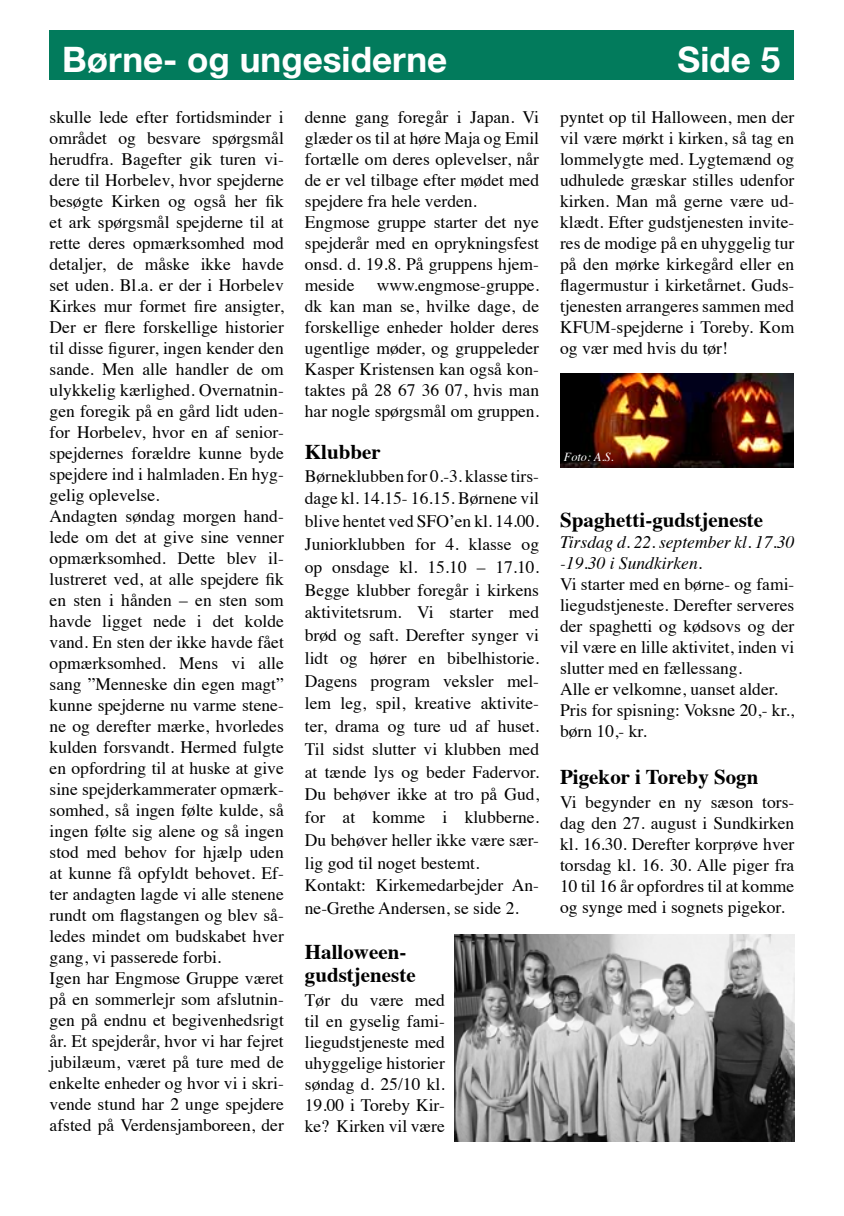
<style>
.page{position:relative;width:844px;height:1216px;background:#fff}
.page>*{position:absolute;margin:0;border:0;box-sizing:border-box;transform-origin:0 0}
.t1{font:700 35px "Helvetica Neue";color:#fff}
.t2{font:700 21px/23.4px "Times";color:#000}
.t3{font:17.5px/21px "Times";color:#000}
.t4{font:italic 17.5px/21px "Times";color:#000}
.t5{font:italic 12.25px "Times";color:#fff}
</style>
<div class="page">
<div style="left:50px;top:30px;width:744px;height:49px;background:#027b5c"></div>
<img style="left:560px;top:373px;width:232px;height:94px">
<img style="left:454px;top:934px;width:340px;height:207px">
<h1 class="t1" style="left:62px;top:32px;width:386px">Børne- og ungesiderne</h1>
<h1 class="t1" style="left:677px;top:32px;width:104px">Side 5</h1>
<p class="t3" style="left:50px;top:105px;width:236px">skulle lede efter fortidsminder i området og besvare spørgsmål herudfra. Bagefter gik turen vi&shy;dere til Horbelev, hvor spejderne besøgte Kirken og også her fik et ark spørgsmål spejderne til at rette deres opmærksomhed mod detaljer, de måske ikke havde set uden. Bl.a. er der i Horbelev<br>Kirkes mur formet fire ansigter,<br>Der er flere forskellige historier til disse figurer, ingen kender den sande. Men alle handler de om ulykkelig kærlighed. Overnatnin&shy;gen foregik på en gård lidt uden&shy;for Horbelev, hvor en af senior&shy;spejdernes forældre kunne byde spejdere ind i halmladen. En hyg&shy;gelig oplevelse.<br>Andagten søndag morgen hand&shy;lede om det at give sine venner opmærksomhed. Dette blev il&shy;lustreret ved, at alle spejdere fik en sten i hånden – en sten som havde ligget nede i det kolde vand. En sten der ikke havde fået opmærksomhed. Mens vi alle sang ”Menneske din egen magt” kunne spejderne nu varme stene&shy;ne og derefter mærke, hvorledes kulden forsvandt. Hermed fulgte en opfordring til at huske at give sine spejderkammerater opmærk&shy;somhed, så ingen følte kulde, så ingen følte sig alene og så ingen stod med behov for hjælp uden at kunne få opfyldt behovet. Ef&shy;ter andagten lagde vi alle stenene rundt om flagstangen og blev så&shy;ledes mindet om budskabet hver gang, vi passerede forbi.<br>Igen har Engmose Gruppe været på en sommerlejr som afslutnin&shy;gen på endnu et begivenhedsrigt år. Et spejderår, hvor vi har fejret jubilæum, været på ture med de enkelte enheder og hvor vi i skri&shy;vende stund har 2 unge spejdere afsted på Verdensjamboreen, der</p>
<p class="t3" style="left:305px;top:105px;width:236px">denne gang foregår i Japan. Vi glæder os til at høre Maja og Emil fortælle om deres oplevelser, når de er vel tilbage efter mødet med spejdere fra hele verden.<br>Engmose gruppe starter det nye spejderår med en oprykningsfest onsd. d. 19.8. På gruppens hjem&shy;meside</p>
<p class="t3" style="left:305px;top:273px;width:236px;text-align:justify;text-indent:72px">www.engmose-gruppe. dk kan man se, hvilke dage, de forskellige enheder holder deres ugentlige møder, og gruppeleder Kasper Kristensen kan også kon&shy;taktes på 28 67 36 07, hvis man har nogle spørgsmål om gruppen.</p>
<p class="t2" style="left:305px;top:438px;width:77px">Klubber</p>
<p class="t3" style="left:305px;top:463px;width:236px;line-height:22.8px">Børneklubben for 0.-3. klasse tirs&shy;dage kl. 14.15- 16.15. Børnene vil blive hentet ved SFO’en kl. 14.00.<br>Juniorklubben for 4. klasse og op onsdage kl. 15.10 – 17.10.<br>Begge klubber foregår i kirkens aktivitetsrum. Vi starter med brød og saft. Derefter synger vi lidt og hører en bibelhistorie.<br>Dagens program veksler mel&shy;lem leg, spil, kreative aktivite&shy;ter, drama og ture ud af huset.<br>Til sidst slutter vi klubben med at tænde lys og beder Fadervor.<br>Du behøver ikke at tro på Gud, for at komme i klubberne.<br>Du behøver heller ikke være sær&shy;lig god til noget bestemt.<br>Kontakt: Kirkemedarbejder An&shy;ne-Grethe Andersen, se side 2.</p>
<p class="t2" style="left:305px;top:937px;width:112px">Halloween&shy;gudstjeneste</p>
<p class="t3" style="left:305px;top:987px;width:141px;text-align:justify">Tør du være med til en gyselig fami&shy;liegudstjeneste med uhyggelige historier søndag d. 25/10 kl.<br>19.00 i Toreby Kir&shy;ke? Kirken vil være</p>
<p class="t3" style="left:560px;top:105px;width:236px;text-align:justify">pyntet op til Halloween, men der vil være mørkt i kirken, så tag en lommelygte med. Lygtemænd og udhulede græskar stilles udenfor kirken. Man må gerne være ud&shy;klædt. Efter gudstjenesten invite&shy;res de modige på en uhyggelig tur på den mørke kirkegård eller en flagermustur i kirketårnet. Guds&shy;tjenesten arrangeres sammen med KFUM-spejderne i Toreby. Kom og vær med hvis du tør!</p>
<p class="t5" style="left:563px;top:446px;width:51px">Foto: A.S.</p>
<p class="t2" style="left:560px;top:506px;width:204px">Spaghetti-gudstjeneste</p>
<p class="t4" style="left:560px;top:530px;width:236px">Tirsdag d. 22. september kl. 17.30 -19.30 i Sundkirken.</p>
<p class="t3" style="left:560px;top:572px;width:236px">Vi starter med en børne- og fami&shy;liegudstjeneste. Derefter serveres der spaghetti og kødsovs og der vil være en lille aktivitet, inden vi slutter med en fællessang.<br>Alle er velkomne, uanset alder.<br>Pris for spisning: Voksne 20,- kr., børn 10,- kr.</p>
<p class="t2" style="left:560px;top:763px;width:200px">Pigekor i Toreby Sogn</p>
<p class="t3" style="left:560px;top:789px;width:236px;text-align:justify">Vi begynder en ny sæson tors&shy;dag den 27. august i Sundkirken kl. 16.30. Derefter korprøve hver torsdag kl. 16. 30. Alle piger fra 10 til 16 år opfordres til at komme og synge med i sognets pigekor.</p>
</div>
